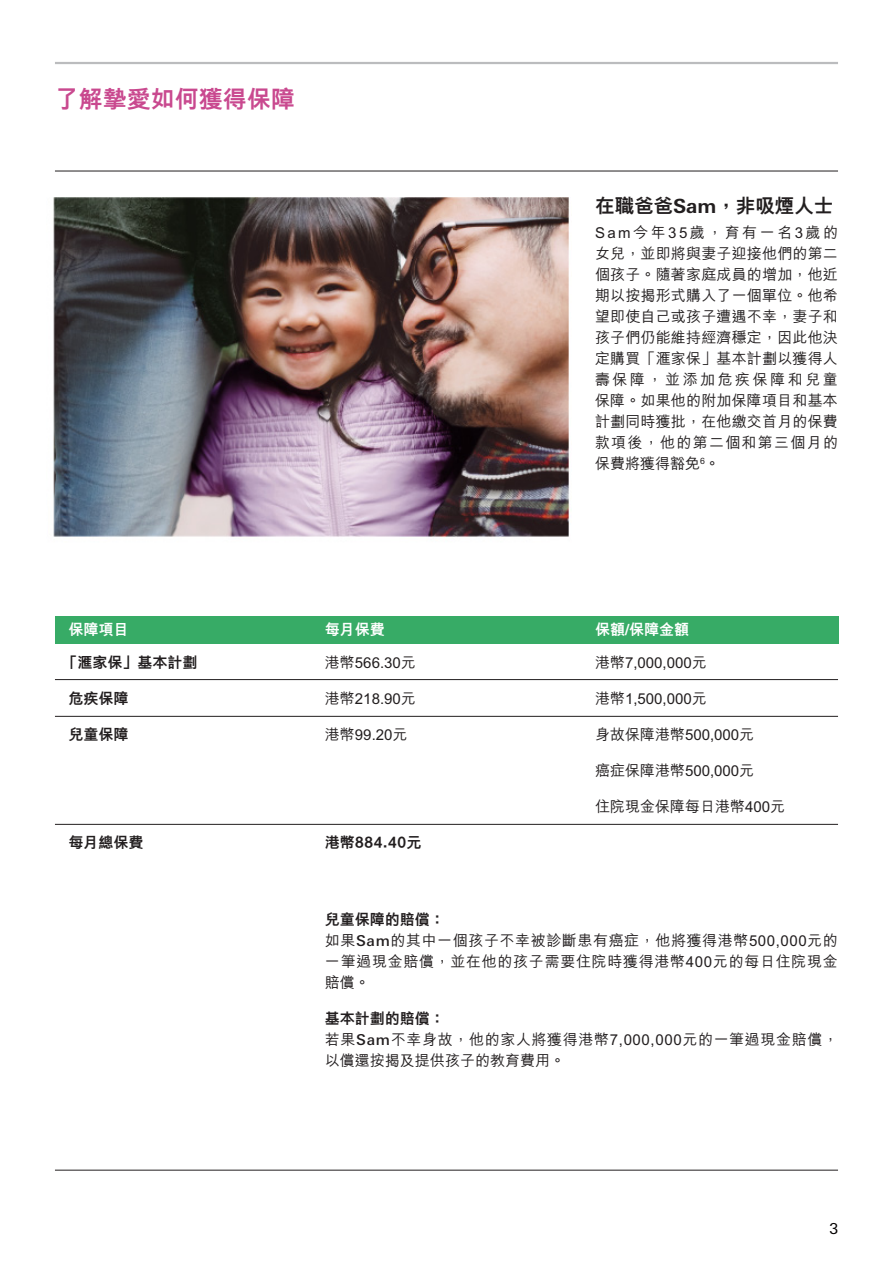
<style>
.page{position:relative;width:893px;height:1263px;background:#fff}
.page>*{position:absolute;margin:0;border:0;box-sizing:border-box;transform-origin:0 0}
.t1{font:800 24px "M Hei H Kfor HSBC";color:#c9498f}
.t2{font:800 19.5px "M Hei H Kfor HSBC";color:#221e1f}
.t3{font:500 15px/21px "M Hei H Kfor HSBC";letter-spacing:.015em;color:#221e1f;text-align:justify}
.t4{font:500 15px/21px "M Hei H Kfor HSBC";letter-spacing:.045em;color:#221e1f}
.t5{font:800 15px "M Hei H Kfor HSBC";color:#221e1f}
.t6{font:800 15px "M Hei H Kfor HSBC";color:#fff}
.t7{font:15px "Univers Nextfor HSBC";color:#040000}
.s1{font-family:"Univers Nextfor HSBC";font-weight:700}
.s2{font-weight:800}
.s3{font-family:"Univers Nextfor HSBC"}
</style>
<div class="page">
<div style="left:55px;top:616px;width:783px;height:28px;background:#37ab66"></div>
<hr style="left:55px;top:679px;width:783px;height:1px;background:#221e1f">
<hr style="left:55px;top:716px;width:783px;height:1px;background:#221e1f">
<hr style="left:55px;top:824px;width:783px;height:1px;background:#221e1f">
<hr style="left:55px;top:171px;width:783px;height:1px;background:#221e1f">
<hr style="left:55px;top:1170px;width:783px;height:1px;background:#221e1f">
<hr style="left:55px;top:62px;width:783px;height:2px;background:#bbbcbe">
<img style="left:53px;top:198px;width:517px;height:339px">
<h1 class="t1" style="left:55px;top:87px;width:241px">了解摯愛如何獲得保障</h1>
<h2 class="t2" style="left:595px;top:196px;width:240px">在職爸爸<span class="s1">Sam</span>，非吸煙人士</h2>
<p class="t3" style="left:595px;top:221px;width:245px">Sam今年35歲，育有一名3歲的女兒，並即將與妻子迎接他們的第二個孩子。隨著家庭成員的增加，他近期以按揭形式購入了一個單位。他希望即使自己或孩子遭遇不幸，妻子和孩子們仍能維持經濟穩定，因此他決定購買「滙家保」基本計劃以獲得人壽保障，並添加危疾保障和兒童保障。如果他的附加保障項目和基本計劃同時獲批，在他繳交首月的保費款項後，他的第二個和第三個月的保費將獲得豁免<sup>6</sup>。</p>
<p class="t6" style="left:68px;top:622px;width:61px">保障項目</p>
<p class="t6" style="left:325px;top:622px;width:62px">每月保費</p>
<p class="t6" style="left:595px;top:622px;width:96px">保額<span class="s1">/</span>保障金額</p>
<p class="t5" style="left:62px;top:655px;width:136px">「滙家保」基本計劃</p>
<p class="t5" style="left:68px;top:691px;width:61px">危疾保障</p>
<p class="t5" style="left:68px;top:727px;width:61px">兒童保障</p>
<p class="t3" style="left:325px;top:650px;width:92px">港幣566.30元</p>
<p class="t3" style="left:325px;top:686px;width:92px">港幣218.90元</p>
<p class="t3" style="left:325px;top:722px;width:84px">港幣99.20元</p>
<p class="t3" style="left:595px;top:650px;width:113px">港幣7,000,000元</p>
<p class="t3" style="left:595px;top:686px;width:113px">港幣1,500,000元</p>
<p class="t3" style="left:595px;top:722px;width:161px">身故保障港幣500,000元</p>
<p class="t3" style="left:595px;top:758px;width:161px">癌症保障港幣500,000元</p>
<p class="t3" style="left:595px;top:794px;width:192px">住院現金保障每日港幣400元</p>
<p class="t5" style="left:68px;top:835px;width:76px">每月總保費</p>
<p class="t5" style="left:325px;top:835px;width:98px">港幣884.40元</p>
<p class="t4" style="left:325px;top:907px;width:514px"><span class="s2">兒童保障的賠償：<br></span>如果<span class="s3">Sam</span>的其中一個孩子不幸被診斷患有癌症，他將獲得港幣500,000元的一筆過現金賠償，並在他的孩子需要住院時獲得港幣400元的每日住院現金賠償。</p>
<p class="t4" style="left:325px;top:1006px;width:515px"><span class="s2">基本計劃的賠償：<br></span>若果<span class="s3">Sam</span>不幸身故，他的家人將獲得港幣7,000,000元的一筆過現金賠償，以償還按揭及提供孩子的教育費用。</p>
<p class="t7" style="left:829px;top:1218px;width:10px">3</p>
</div>
